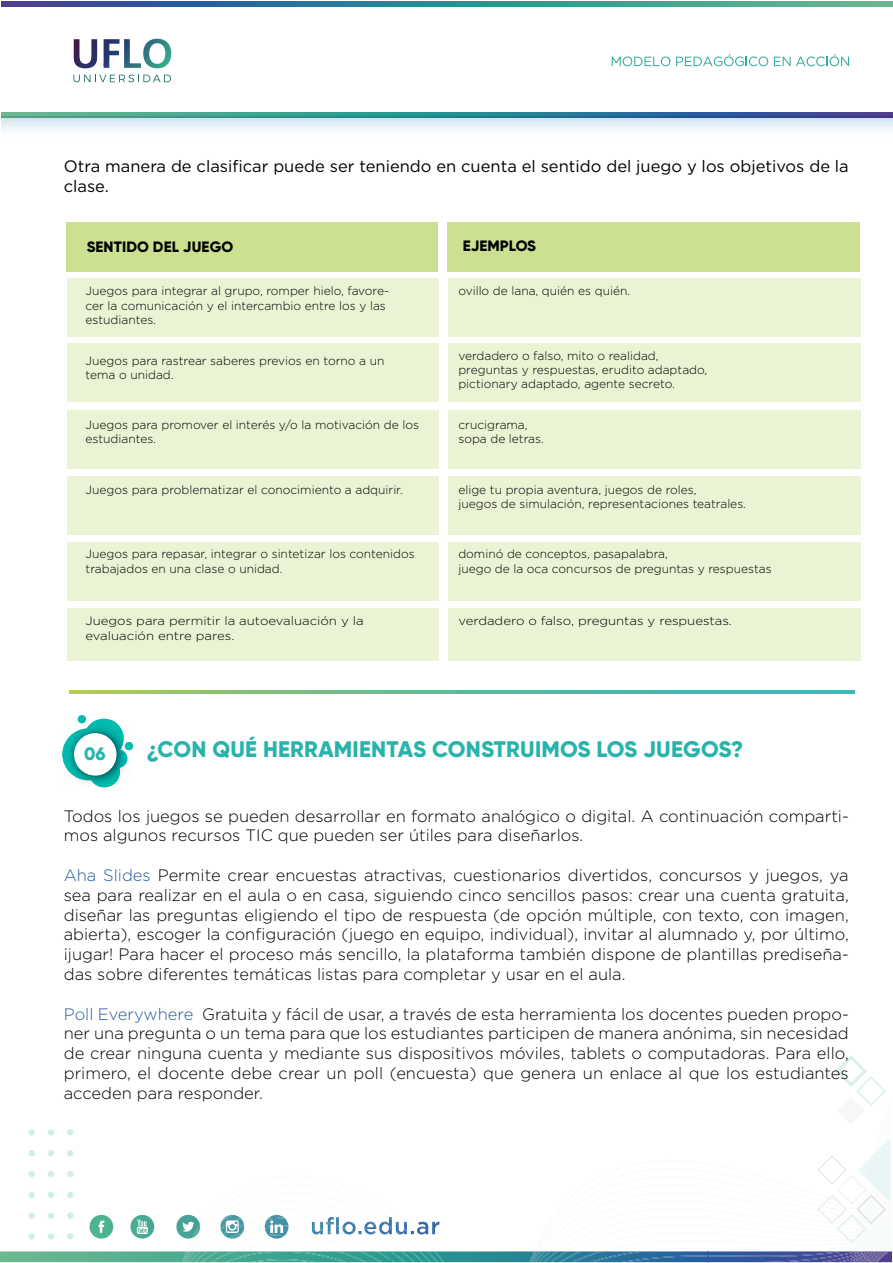
<style>
.page{position:relative;width:893px;height:1263px;background:#fff}
.page>*{position:absolute;margin:0;border:0;box-sizing:border-box;transform-origin:0 0}
.t1{font:800 22.5px "Gilroy";letter-spacing:.01em;color:#28b4ac}
.t2{font:800 18px "Gilroy";color:#28b4ac}
.t3{font:300 16.5px/19.8px "Gotham";color:#000;text-align:justify}
.t4{font:16.5px/19.8px "Gotham";color:#000}
.t5{font:800 15px "Gilroy";letter-spacing:.01em;color:#000}
.t6{font:300 12px/14.4px "Gotham";color:#000}
.t7{font:300 12px/14.4px "Gotham";color:#000;scale:1.1 1}
.s1{color:#275b9b}
</style>
<div class="page">
<svg style="left:74px;top:39px;width:97px;height:29px"></svg>
<svg style="left:73px;top:75px;width:98px;height:7px"></svg>
<svg style="left:612px;top:57px;width:58px;height:9px"></svg>
<svg style="left:676px;top:54px;width:92px;height:12px"></svg>
<svg style="left:774px;top:54px;width:75px;height:12px"></svg>
<svg style="left:1px;top:118px;width:892px;height:12px"></svg>
<svg style="left:1px;top:113px;width:892px;height:4px;background:#388190"></svg>
<img style="left:1px;top:117px;width:892px;height:1px">
<svg style="left:1px;top:1px;width:892px;height:5px;background:#3a8593"></svg>
<div style="left:28px;top:1233px;width:7px;height:6px;background:#d1ede8;border-radius:50%"></div>
<div style="left:28px;top:1212px;width:7px;height:7px;background:#d1ede8;border-radius:50%"></div>
<div style="left:28px;top:1192px;width:7px;height:6px;background:#d1ede8;border-radius:50%"></div>
<div style="left:28px;top:1171px;width:7px;height:6px;background:#d1ede8;border-radius:50%"></div>
<div style="left:28px;top:1150px;width:7px;height:6px;background:#d1ede8;border-radius:50%"></div>
<div style="left:28px;top:1129px;width:7px;height:6px;background:#d1ede8;border-radius:50%"></div>
<svg style="left:48px;top:1233px;width:6px;height:6px"></svg>
<div style="left:48px;top:1212px;width:6px;height:7px;background:#d1ede8;border-radius:50%"></div>
<svg style="left:48px;top:1192px;width:6px;height:6px"></svg>
<svg style="left:48px;top:1171px;width:6px;height:6px"></svg>
<svg style="left:48px;top:1150px;width:6px;height:6px"></svg>
<svg style="left:48px;top:1129px;width:6px;height:6px"></svg>
<svg style="left:67px;top:1233px;width:6px;height:6px"></svg>
<div style="left:67px;top:1212px;width:6px;height:7px;background:#d1ede8;border-radius:50%"></div>
<svg style="left:67px;top:1192px;width:6px;height:6px"></svg>
<svg style="left:67px;top:1171px;width:6px;height:6px"></svg>
<svg style="left:67px;top:1150px;width:6px;height:6px"></svg>
<svg style="left:67px;top:1129px;width:6px;height:6px"></svg>
<svg style="left:90px;top:1055px;width:802px;height:208px"></svg>
<div style="left:66px;top:222px;width:371px;height:49px;background:#cbe090"></div>
<div style="left:447px;top:222px;width:413px;height:49px;background:#cbe090"></div>
<div style="left:67px;top:278px;width:372px;height:59px;background:#eaf3d3"></div>
<div style="left:448px;top:278px;width:413px;height:59px;background:#eaf3d3"></div>
<div style="left:67px;top:343px;width:372px;height:58px;background:#eaf3d3"></div>
<div style="left:448px;top:343px;width:413px;height:58px;background:#eaf3d3"></div>
<div style="left:67px;top:410px;width:372px;height:59px;background:#eaf3d3"></div>
<div style="left:448px;top:410px;width:413px;height:59px;background:#eaf3d3"></div>
<div style="left:67px;top:477px;width:372px;height:58px;background:#eaf3d3"></div>
<div style="left:448px;top:477px;width:413px;height:58px;background:#eaf3d3"></div>
<div style="left:67px;top:542px;width:372px;height:59px;background:#eaf3d3"></div>
<div style="left:448px;top:542px;width:413px;height:59px;background:#eaf3d3"></div>
<div style="left:67px;top:608px;width:372px;height:52px;background:#eaf3d3"></div>
<div style="left:448px;top:608px;width:413px;height:52px;background:#eaf3d3"></div>
<div style="left:84px;top:719px;width:40px;height:39px;background:#00bdb0;border-radius:50%"></div>
<div style="left:78px;top:715px;width:8px;height:8px;background:#00bdb0;border-radius:50%"></div>
<img style="left:80px;top:723px;width:48px;height:65px">
<img style="left:87px;top:721px;width:37px;height:28px">
<img style="left:62px;top:728px;width:52px;height:52px">
<svg style="left:124px;top:742px;width:10px;height:9px"></svg>
<img style="left:116px;top:749px;width:11px;height:19px">
<img style="left:89px;top:756px;width:31px;height:31px">
<div style="left:74px;top:733px;width:43px;height:43px;background:#fff;border-radius:50%"></div>
<svg style="left:69px;top:690px;width:785px;height:3px;background:#66bd92"></svg>
<p class="t4" style="left:64px;top:156px;width:786px">Otra manera de clasificar puede ser teniendo en cuenta el sentido del juego y los objetivos de la clase.</p>
<p class="t5" style="left:463px;top:236px;width:75px">EJEMPLOS</p>
<p class="t5" style="left:87px;top:237px;width:148px">SENTIDO DEL JUEGO</p>
<p class="t6" style="left:86px;top:284px;width:305px">Juegos para integrar al grupo, romper hielo, favore&shy;cer la comunicación y el intercambio entre los y las estudiantes.</p>
<p class="t6" style="left:458px;top:284px;width:173px">ovillo de lana, quién es quién.</p>
<p class="t6" style="left:86px;top:353px;width:300px">Juegos para rastrear saberes previos en torno a un tema o unidad.</p>
<p class="t6" style="left:458px;top:348px;width:250px">verdadero o falso, mito o realidad, preguntas y respuestas, erudito adaptado, pictionary adaptado, agente secreto.</p>
<p class="t6" style="left:86px;top:417px;width:335px">Juegos para promover el interés y/o la motivación de los estudiantes.</p>
<p class="t6" style="left:458px;top:417px;width:87px">crucigrama, sopa de letras.</p>
<p class="t6" style="left:86px;top:482px;width:319px">Juegos para problematizar el conocimiento a adquirir.</p>
<p class="t6" style="left:458px;top:482px;width:289px">elige tu propia aventura, juegos de roles,<br>juegos de simulación, representaciones teatrales.</p>
<p class="t6" style="left:86px;top:547px;width:331px">Juegos para repasar, integrar o sintetizar los contenidos trabajados en una clase o unidad.</p>
<p class="t6" style="left:458px;top:547px;width:315px">dominó de conceptos, pasapalabra,<br>juego de la oca concursos de preguntas y respuestas</p>
<p class="t7" style="left:86px;top:613px;width:254px">Juegos para permitir la autoevaluación y la evaluación entre pares.</p>
<p class="t7" style="left:458px;top:613px;width:250px">verdadero o falso, preguntas y respuestas.</p>
<p class="t2" style="left:84px;top:742px;width:23px">06</p>
<h1 class="t1" style="left:146px;top:735px;width:598px">¿CON QUÉ HERRAMIENTAS CONSTRUIMOS LOS JUEGOS?</h1>
<p class="t3" style="left:64px;top:805px;width:786px">Todos los juegos se pueden desarrollar en formato analógico o digital. A continuación comparti&shy;mos algunos recursos TIC que pueden ser útiles para diseñarlos.</p>
<p class="t3" style="left:64px;top:865px;width:786px"><span class="s1">Aha Slides</span> Permite crear encuestas atractivas, cuestionarios divertidos, concursos y juegos, ya sea para realizar en el aula o en casa, siguiendo cinco sencillos pasos: crear una cuenta gratuita, diseñar las preguntas eligiendo el tipo de respuesta (de opción múltiple, con texto, con imagen, abierta), escoger la configuración (juego en equipo, individual), invitar al alumnado y, por último, ¡jugar! Para hacer el proceso más sencillo, la plataforma también dispone de plantillas prediseña&shy;das sobre diferentes temáticas listas para completar y usar en el aula.</p>
<p class="t3" style="left:64px;top:1003px;width:786px"><span class="s1">Poll Everywhere</span> Gratuita y fácil de usar, a través de esta herramienta los docentes pueden propo&shy;ner una pregunta o un tema para que los estudiantes participen de manera anónima, sin necesidad de crear ninguna cuenta y mediante sus dispositivos móviles, tablets o computadoras. Para ello, primero, el docente debe crear un poll (encuesta) que genera un enlace al que los estudiantes acceden para responder.</p>
</div>
